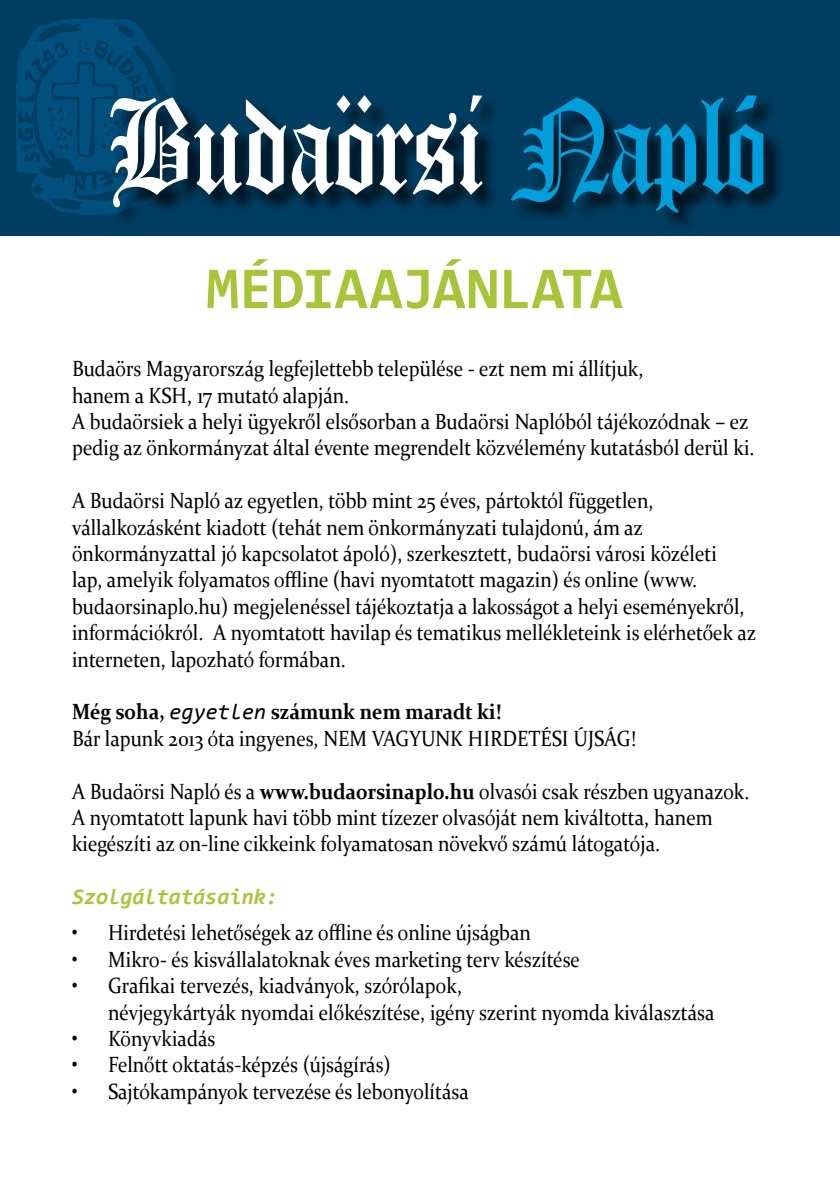
<style>
.page{position:relative;width:840px;height:1191px;background:#fff}
.page>*{position:absolute;margin:0;border:0;box-sizing:border-box;transform-origin:0 0}
.t1{font:140.8px "Canterbury";letter-spacing:-.01em;color:#fff;scale:.8 1}
.t2{font:700 60px "Consolas";letter-spacing:-.01em;color:#a7c539}
.t3{font:22px/26.4px "Constantia";color:#000;scale:.89 1}
.t4{font:700 22px "Constantia";color:#000;scale:.89 1}
.t5{font:italic 700 22px "Consolas";color:#a7c539}
.s1{color:#009edb}
.s2{font-family:"Consolas";font-weight:400;font-style:italic}
.s3{font-weight:700}
</style>
<div class="page">
<div style="left:0;top:0;width:839px;height:236px;background:#003e61"></div>
<svg style="left:16px;top:18px;width:154px;height:197px"></svg>
<div style="left:111px;top:96px;width:674px;height:139px;background:#000;opacity:.75"></div>
<p class="t1" style="left:109px;top:64px;width:824px">Budaörsi <span class="s1">Napló</span></p>
<p class="t2" style="left:206px;top:250px;width:418px">MÉDIAAJÁNLATA</p>
<p class="t3" style="left:72px;top:354px;width:643px">Budaörs Magyarország legfejlettebb települése - ezt nem mi állítjuk, hanem a KSH, 17 mutató alapján.</p>
<p class="t3" style="left:72px;top:407px;width:768px">A budaörsiek a helyi ügyekről elsősorban a Budaörsi Naplóból tájékozódnak – ez pedig az önkormányzat által évente megrendelt közvélemény kutatásból derül ki.</p>
<p class="t3" style="left:72px;top:486px;width:769px">A Budaörsi Napló az egyetlen, több mint 25 éves, pártoktól független, vállalkozásként kiadott (tehát nem önkormányzati tulajdonú, ám az önkormányzattal jó kapcsolatot ápoló), szerkesztett, budaörsi városi közéleti<br>lap, amelyik folyamatos offline (havi nyomtatott magazin) és online (www. budaorsinaplo.hu) megjelenéssel tájékoztatja a lakosságot a helyi eseményekről, információkról. A nyomtatott havilap és tematikus mellékleteink is elérhetőek az interneten, lapozható formában.</p>
<p class="t4" style="left:72px;top:696px;width:483px">Még soha, <span class="s2">egyetlen</span> számunk nem maradt ki!</p>
<p class="t3" style="left:72px;top:724px;width:634px">Bár lapunk 2013 óta ingyenes, NEM VAGYUNK HIRDETÉSI ÚJSÁG!</p>
<p class="t3" style="left:72px;top:777px;width:762px">A Budaörsi Napló és a <span class="s3">www.budaorsinaplo.hu</span> olvasói csak részben ugyanazok.<br>A nyomtatott lapunk havi több mint tízezer olvasóját nem kiváltotta, hanem kiegészíti az on-line cikkeink folyamatosan növekvő számú látogatója.</p>
<p class="t5" style="left:72px;top:881px;width:207px">Szolgáltatásaink:</p>
<p class="t3" style="left:72px;top:918px;width:517px">• Hirdetési lehetőségek az offline és online újságban</p>
<p class="t3" style="left:72px;top:945px;width:572px">• Mikro- és kisvállalatoknak éves marketing terv készítése</p>
<p class="t3" style="left:108px;top:971px;width:682px;text-indent:-36px">• Grafikai tervezés, kiadványok, szórólapok,<br>névjegykártyák nyomdai előkészítése, igény szerint nyomda kiválasztása</p>
<p class="t3" style="left:72px;top:1024px;width:162px">• Könyvkiadás</p>
<p class="t3" style="left:72px;top:1050px;width:359px">• Felnőtt oktatás-képzés (újságírás)</p>
<p class="t3" style="left:72px;top:1077px;width:447px">• Sajtókampányok tervezése és lebonyolítása</p>
</div>
